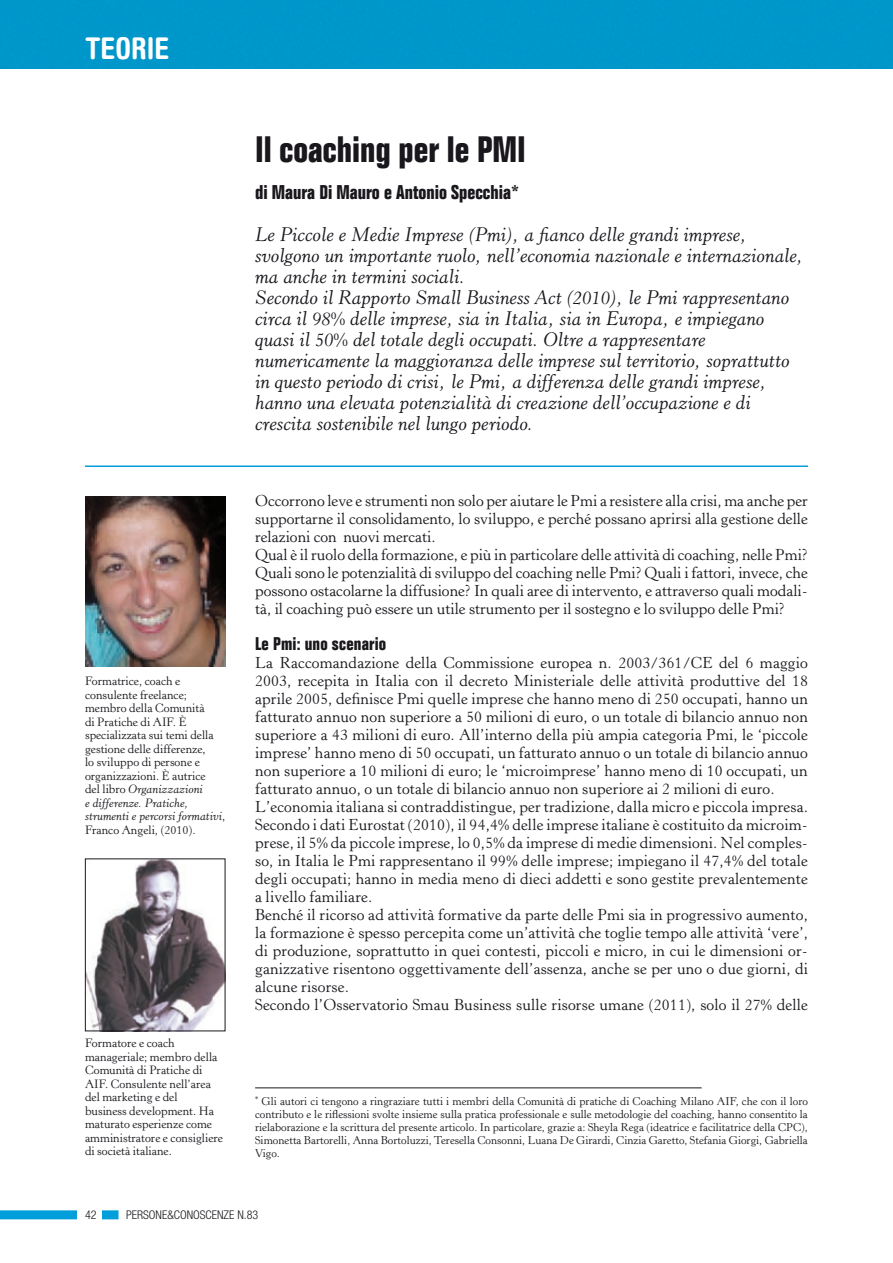
<style>
.page{position:relative;width:893px;height:1263px;background:#fff}
.page>*{position:absolute;margin:0;border:0;box-sizing:border-box;transform-origin:0 0}
.t1{font:700 condensed 36px "Folio";color:#1a171c}
.t2{font:700 condensed 30px "Helvetica Rounded";color:#fff}
.t3{font:italic 19.5px/21px "Horley Old Style";color:#1a171c}
.t4{font:700 condensed 19.5px "Folio";color:#1a171c}
.t5{font:700 condensed 18px "Folio";letter-spacing:.01em;color:#1a171c}
.t6{font:15.75px/18px "Horley Old Style";letter-spacing:.01em;color:#1a171c}
.t7{font:12px/13.5px "Horley Old Style";color:#1a171c}
.t8{font:300 condensed 12px "Helvetica Neue";color:#1a171c}
.t9{font:11.25px/12.9px "Horley Old Style";color:#1a171c;text-align:justify}
.s1{font-style:italic}
</style>
<div class="page">
<div style="left:0;top:0;width:893px;height:68px;background:#0097ca"></div>
<div style="left:0;top:1210px;width:119px;height:9px;background:#009edb"></div>
<div style="left:77px;top:1197px;width:24px;height:30px;background:#fff"></div>
<hr style="left:85px;top:465px;width:723px;height:2px;background:#009edb">
<img style="left:85px;top:496px;width:140px;height:170px">
<img style="left:87px;top:860px;width:136px;height:169px">
<div style="left:85px;top:858px;width:140px;height:173px;border:1px solid #1a171c"></div>
<hr style="left:255px;top:1087px;width:447px;height:1px;background:#1a171c">
<h2 class="t2" style="left:85px;top:30px;width:86px">TEORIE</h2>
<p class="t7" style="left:85px;top:675px;width:142px">Formatrice, coach e consulente freelance; membro della Comunità<br>di Pratiche di AIF. È specializzata sui temi della gestione delle differenze,<br>lo sviluppo di persone e organizzazioni. È autrice<br>del libro <span class="s1">Organizzazioni<br>e differenze. Pratiche, strumenti e percorsi formativi</span>,<br>Franco Angeli, (2010).</p>
<p class="t7" style="left:85px;top:1036px;width:139px">Formatore e coach manageriale; membro della<br>Comunità di Pratiche di<br>AIF. Consulente nell’area del marketing e del<br>business development. Ha maturato esperienze come amministratore e consigliere di società italiane.</p>
<h1 class="t1" style="left:255px;top:129px;width:272px">Il coaching per le PMI</h1>
<p class="t4" style="left:255px;top:181px;width:265px">di Maura Di Mauro e Antonio Specchia*</p>
<p class="t3" style="left:255px;top:224px;width:550px">Le Piccole e Medie Imprese (Pmi), a fianco delle grandi imprese, svolgono un importante ruolo, nell’economia nazionale e internazionale, ma anche in termini sociali.<br>Secondo il Rapporto Small Business Act (2010), le Pmi rappresentano circa il 98% delle imprese, sia in Italia, sia in Europa, e impiegano quasi il 50% del totale degli occupati. Oltre a rappresentare numericamente la maggioranza delle imprese sul territorio, soprattutto in questo periodo di crisi, le Pmi, a differenza delle grandi imprese, hanno una elevata potenzialità di creazione dell’occupazione e di crescita sostenibile nel lungo periodo.</p>
<p class="t6" style="left:255px;top:492px;width:554px">Occorrono leve e strumenti non solo per aiutare le Pmi a resistere alla crisi, ma anche per supportarne il consolidamento, lo sviluppo, e perché possano aprirsi alla gestione delle relazioni con nuovi mercati.<br>Qual è il ruolo della formazione, e più in particolare delle attività di coaching, nelle Pmi?<br>Quali sono le potenzialità di sviluppo del coaching nelle Pmi? Quali i fattori, invece, che possono ostacolarne la diffusione? In quali aree di intervento, e attraverso quali modali&shy;tà, il coaching può essere un utile strumento per il sostegno e lo sviluppo delle Pmi?</p>
<p class="t5" style="left:255px;top:634px;width:133px">Le Pmi: uno scenario</p>
<p class="t6" style="left:255px;top:654px;width:554px">La Raccomandazione della Commissione europea n. 2003/361/CE del 6 maggio 2003, recepita in Italia con il decreto Ministeriale delle attività produttive del 18 aprile 2005, definisce Pmi quelle imprese che hanno meno di 250 occupati, hanno un fatturato annuo non superiore a 50 milioni di euro, o un totale di bilancio annuo non superiore a 43 milioni di euro. All’interno della più ampia categoria Pmi, le ‘piccole imprese’ hanno meno di 50 occupati, un fatturato annuo o un totale di bilancio annuo non superiore a 10 milioni di euro; le ‘microimprese’ hanno meno di 10 occupati, un fatturato annuo, o un totale di bilancio annuo non superiore ai 2 milioni di euro.<br>L’economia italiana si contraddistingue, per tradizione, dalla micro e piccola impresa.<br>Secondo i dati Eurostat (2010), il 94,4% delle imprese italiane è costituito da microim&shy;prese, il 5% da piccole imprese, lo 0,5% da imprese di medie dimensioni. Nel comples&shy;so, in Italia le Pmi rappresentano il 99% delle imprese; impiegano il 47,4% del totale degli occupati; hanno in media meno di dieci addetti e sono gestite prevalentemente a livello familiare.<br>Benché il ricorso ad attività formative da parte delle Pmi sia in progressivo aumento, la formazione è spesso percepita come un’attività che toglie tempo alle attività ‘vere’, di produzione, soprattutto in quei contesti, piccoli e micro, in cui le dimensioni or&shy;ganizzative risentono oggettivamente dell’assenza, anche se per uno o due giorni, di alcune risorse.<br>Secondo l’Osservatorio Smau Business sulle risorse umane (2011), solo il 27% delle</p>
<p class="t9" style="left:255px;top:1095px;width:554px"><sup>*</sup> Gli autori ci tengono a ringraziare tutti i membri della Comunità di pratiche di Coaching Milano AIF, che con il loro contributo e le riflessioni svolte insieme sulla pratica professionale e sulle metodologie del coaching, hanno consentito la rielaborazione e la scrittura del presente articolo. In particolare, grazie a: Sheyla Rega (ideatrice e facilitatrice della CPC), Simonetta Bartorelli, Anna Bortoluzzi, Teresella Consonni, Luana De Girardi, Cinzia Garetto, Stefania Giorgi, Gabriella Vigo.</p>
<p class="t8" style="left:85px;top:1208px;width:13px">42</p>
<p class="t8" style="left:126px;top:1208px;width:134px">PERSONE&amp;CONOSCENZE N.83</p>
</div>
